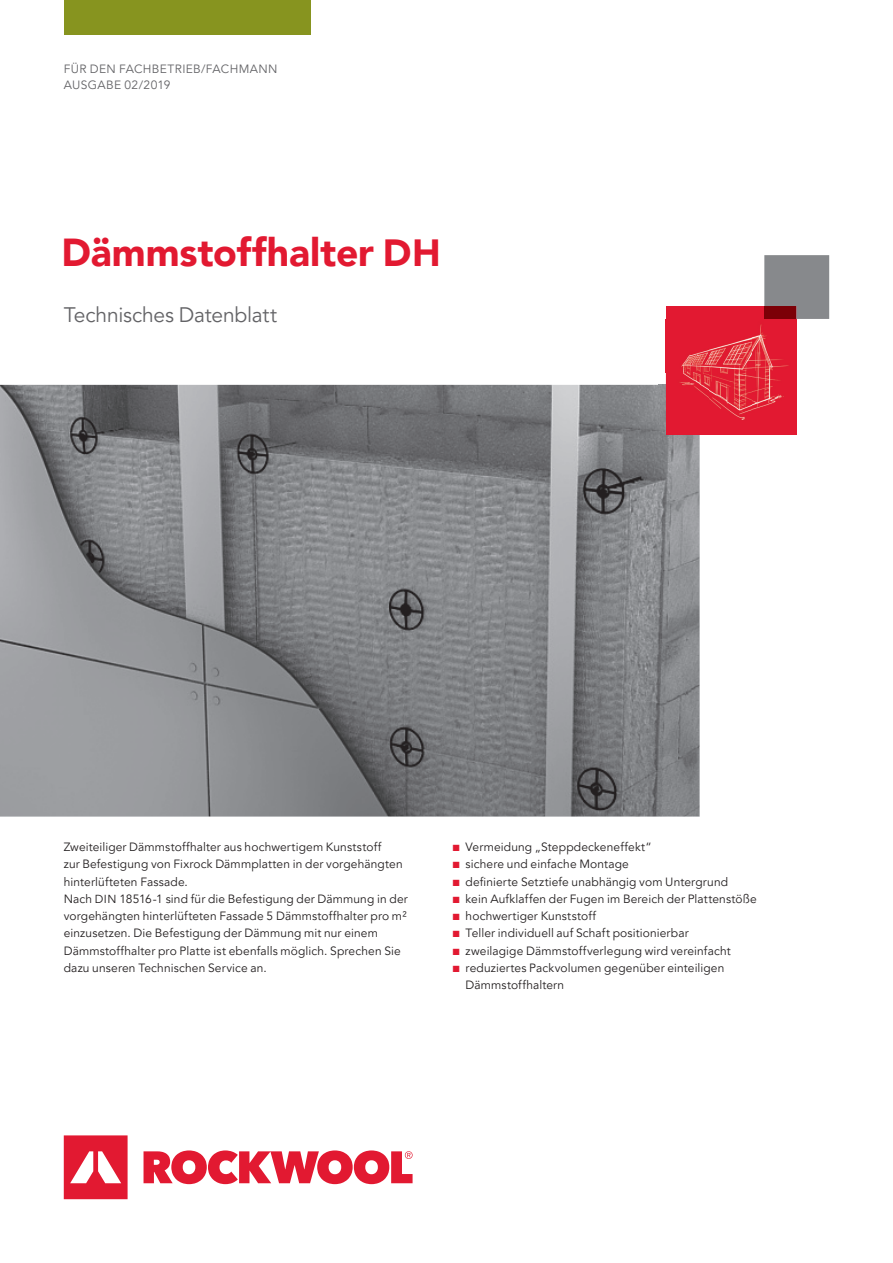
<style>
.page{position:relative;width:893px;height:1263px;background:#fff}
.page>*{position:absolute;margin:0;border:0;box-sizing:border-box;transform-origin:0 0}
.t1{font:900 39px "Avenir LT Pro";color:#e21931}
.t2{font:21px "Avenir LT Pro";letter-spacing:-.01em;color:#636366}
.t3{font:12px/17.2px "Avenir LT Pro";letter-spacing:.01em;color:#231f20}
.t4{font:12px/16.5px "Avenir LT Pro";letter-spacing:.03em;color:#636366}
.s1{font-size:37.8px}
.s2{font-size:11.7px}
.s3{color:#e21931}
</style>
<div class="page">
<svg style="left:64px;top:1135px;width:349px;height:64px"></svg>
<img style="left:0;top:385px;width:699px;height:431px">
<div style="left:64px;top:0;width:246px;height:34px;background:#87941f"></div>
<div style="left:666px;top:306px;width:130px;height:128px;background:#e21931"></div>
<img style="left:665px;top:319px;width:124px;height:53px">
<img style="left:796px;top:319px;width:1px;height:105px">
<svg style="left:658px;top:372px;width:8px;height:13px"></svg>
<img style="left:658px;top:385px;width:8px;height:39px">
<img style="left:679px;top:372px;width:105px;height:48px">
<div style="left:764px;top:255px;width:65px;height:64px;background:#87898c"></div>
<div style="left:764px;top:306px;width:32px;height:13px;background:#7c0007"></div>
<p class="t4" style="left:64px;top:61px;width:215px">FÜR DEN FACHBETRIEB/FACHMANN<br>AUSGABE 02/2019</p>
<h1 class="t1" style="left:62px;top:229px;width:381px">Dämmstoffhalter <span class="s1">DH</span></h1>
<h2 class="t2" style="left:64px;top:302px;width:215px">Technisches Datenblatt</h2>
<p class="t3" style="left:64px;top:838px;width:346px">Zweiteiliger Dämmstoffhalter aus hochwertigem Kunststoff<br>zur Befestigung von Fixrock Dämmplatten in der vorgehängten hinterlüfteten Fassade.<br>Nach <span class="s2">DIN</span> 18516-1 sind für die Befestigung der Dämmung in der vorgehängten hinterlüfteten Fassade 5 Dämmstoffhalter pro m² einzusetzen. Die Befestigung der Dämmung mit nur einem Dämmstoffhalter pro Platte ist ebenfalls möglich. Sprechen Sie dazu unseren Technischen Service an.</p>
<p class="t3" style="left:453px;top:838px;width:200px"><span class="s3">■</span> Vermeidung „Steppdeckeneffekt“</p>
<p class="t3" style="left:453px;top:856px;width:178px"><span class="s3">■</span> sichere und einfache Montage</p>
<p class="t3" style="left:453px;top:873px;width:277px"><span class="s3">■</span> definierte Setztiefe unabhängig vom Untergrund</p>
<p class="t3" style="left:453px;top:890px;width:305px"><span class="s3">■</span> kein Aufklaffen der Fugen im Bereich der Plattenstöße</p>
<p class="t3" style="left:453px;top:907px;width:145px"><span class="s3">■</span> hochwertiger Kunststoff</p>
<p class="t3" style="left:453px;top:925px;width:237px"><span class="s3">■</span> Teller individuell auf Schaft positionierbar</p>
<p class="t3" style="left:453px;top:942px;width:279px"><span class="s3">■</span> zweilagige Dämmstoffverlegung wird vereinfacht</p>
<p class="t3" style="left:466px;top:959px;width:260px;text-indent:-13px"><span class="s3">■</span> reduziertes Packvolumen gegenüber einteiligen<br>Dämmstoffhaltern</p>
</div>
